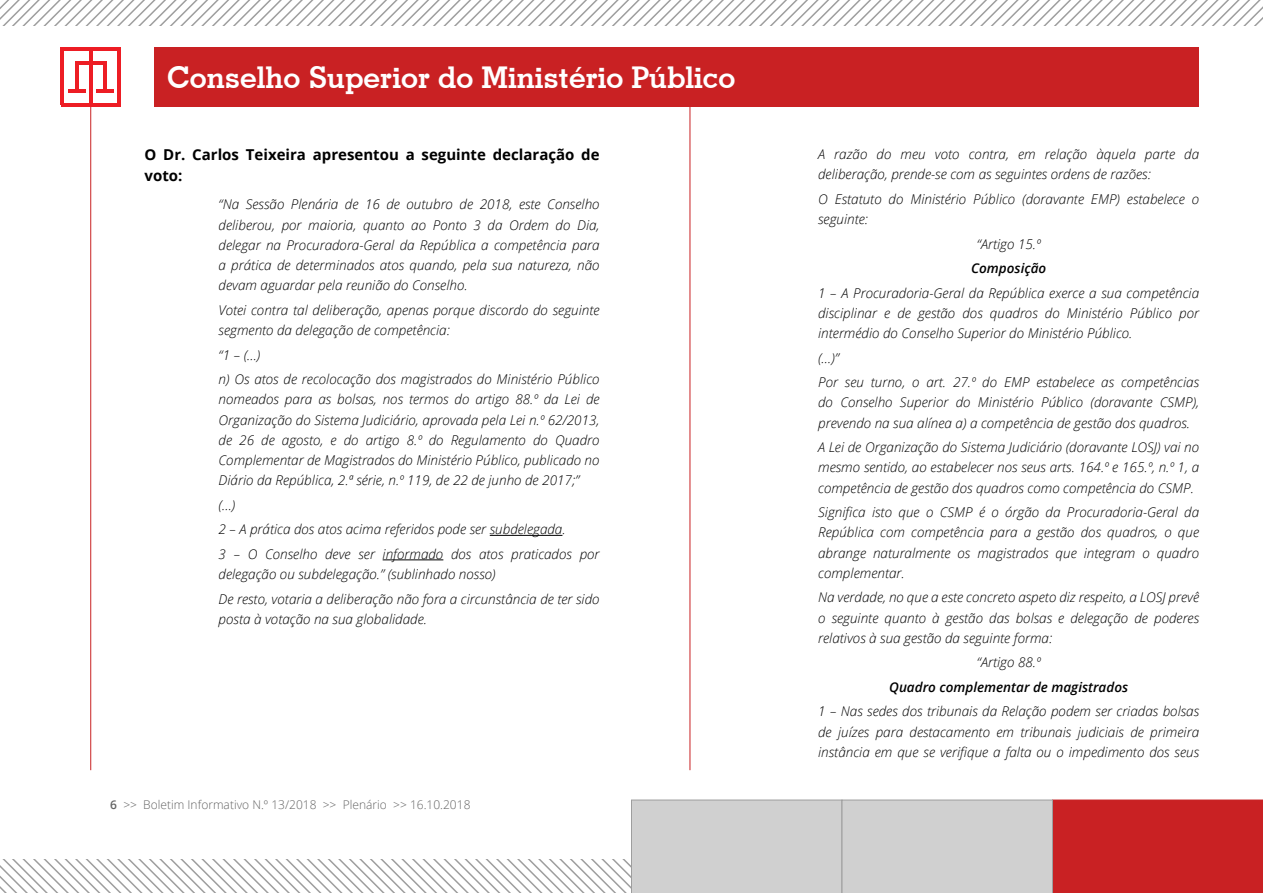
<style>
.page{position:relative;width:1263px;height:893px;background:#fff}
.page>*{position:absolute;margin:0;border:0;box-sizing:border-box;transform-origin:0 0}
.t1{font:700 30px "Geometric Slab 703 BT";color:#fff}
.declaracao_de_voto_t{font:700 15px/20.2px "Open Sans";color:#000}
.declaracao_de_voto{font:italic 300 13.5px/20.2px "Open Sans";color:#000;text-align:justify}
.declaracao_de_voto-2{font:italic 600 13.5px "Open Sans";color:#000}
.t2{font:300 12px "Open Sans";color:#646464}
.s1{font-weight:600}
</style>
<div class="page">
<svg style="left:0;top:800px;width:1263px;height:93px"></svg>
<div style="left:154px;top:47px;width:1045px;height:60px;background:#c92123"></div>
<hr style="left:90px;top:104px;width:1px;height:666px;background:#c92123">
<hr style="left:75px;top:61px;width:3px;height:31px;background:#ed1d24">
<hr style="left:61px;top:47px;width:3px;height:58px;background:#ed1d24">
<hr style="left:117px;top:49px;width:3px;height:56px;background:#ed1d24">
<hr style="left:61px;top:103px;width:59px;height:4px;background:#ed1d24">
<hr style="left:61px;top:47px;width:59px;height:4px;background:#ed1d24">
<hr style="left:89px;top:48px;width:3px;height:56px;background:#ed1d24">
<hr style="left:68px;top:89px;width:17px;height:4px;background:#ed1d24">
<hr style="left:103px;top:61px;width:3px;height:31px;background:#ed1d24">
<hr style="left:75px;top:61px;width:31px;height:4px;background:#ed1d24">
<hr style="left:96px;top:89px;width:18px;height:4px;background:#ed1d24">
<hr style="left:690px;top:104px;width:1px;height:666px;background:#c92123">
<svg style="left:0;top:0;width:1263px;height:26px"></svg>
<hr style="left:490px;top:535px;width:72px;height:1px;background:#000">
<hr style="left:383px;top:559px;width:60px;height:1px;background:#000">
<h1 class="t1" style="left:167px;top:60px;width:570px">Conselho Superior do Ministério Público</h1>
<p class="declaracao_de_voto_t" style="left:145px;top:144px;width:456px">O Dr. Carlos Teixeira apresentou a seguinte declaração de voto:</p>
<p class="declaracao_de_voto" style="left:219px;top:194px;width:382px">“Na Sessão Plenária de 16 de outubro de 2018, este Conselho deliberou, por maioria, quanto ao Ponto 3 da Ordem do Dia, delegar na Procuradora-Geral da República a competência para a prática de determinados atos quando, pela sua natureza, não devam aguardar pela reunião do Conselho.</p>
<p class="declaracao_de_voto" style="left:219px;top:299px;width:382px">Votei contra tal deliberação, apenas porque discordo do seguinte segmento da delegação de competência:</p>
<p class="declaracao_de_voto" style="left:219px;top:344px;width:43px">“1 – (…)</p>
<p class="declaracao_de_voto" style="left:219px;top:369px;width:382px">n) Os atos de recolocação dos magistrados do Ministério Público nomeados para as bolsas, nos termos do artigo 88.º da Lei de Organização do Sistema Judiciário, aprovada pela Lei n.º 62/2013, de 26 de agosto, e do artigo 8.º do Regulamento do Quadro Complementar de Magistrados do Ministério Público, publicado no Diário da República, 2.ª série, n.º 119, de 22 de junho de 2017;”</p>
<p class="declaracao_de_voto" style="left:219px;top:494px;width:18px">(…)</p>
<p class="declaracao_de_voto" style="left:219px;top:519px;width:349px">2 – A prática dos atos acima referidos pode ser subdelegada.</p>
<p class="declaracao_de_voto" style="left:219px;top:543px;width:382px">3 – O Conselho deve ser informado dos atos praticados por delegação ou subdelegação.” (sublinhado nosso)</p>
<p class="declaracao_de_voto" style="left:219px;top:588px;width:382px">De resto, votaria a deliberação não fora a circunstância de ter sido posta à votação na sua globalidade.</p>
<p class="t2" style="left:110px;top:796px;width:362px"><span class="s1">6</span> &gt;&gt; Boletim Informativo N.º 13/2018 &gt;&gt; Plenário &gt;&gt; 16.10.2018</p>
<p class="declaracao_de_voto" style="left:818px;top:144px;width:382px">A razão do meu voto contra, em relação àquela parte da deliberação, prende-se com as seguintes ordens de razões:</p>
<p class="declaracao_de_voto" style="left:818px;top:188px;width:382px">O Estatuto do Ministério Público (doravante EMP) estabelece o seguinte:</p>
<p class="declaracao_de_voto" style="left:977px;top:233px;width:65px">“Artigo 15.º</p>
<p class="declaracao_de_voto-2" style="left:971px;top:259px;width:77px">Composição</p>
<p class="declaracao_de_voto" style="left:818px;top:282px;width:382px">1 – A Procuradoria-Geral da República exerce a sua competência disciplinar e de gestão dos quadros do Ministério Público por intermédio do Conselho Superior do Ministério Público.</p>
<p class="declaracao_de_voto" style="left:818px;top:347px;width:22px">(…)”</p>
<p class="declaracao_de_voto" style="left:818px;top:372px;width:382px">Por seu turno, o art. 27.º do EMP estabelece as competências do Conselho Superior do Ministério Público (doravante CSMP), prevendo na sua alínea a) a competência de gestão dos quadros.</p>
<p class="declaracao_de_voto" style="left:818px;top:437px;width:382px">A Lei de Organização do Sistema Judiciário (doravante LOSJ) vai no mesmo sentido, ao estabelecer nos seus arts. 164.º e 165.º, n.º 1, a competência de gestão dos quadros como competência do CSMP.</p>
<p class="declaracao_de_voto" style="left:818px;top:502px;width:382px">Significa isto que o CSMP é o órgão da Procuradoria-Geral da República com competência para a gestão dos quadros, o que abrange naturalmente os magistrados que integram o quadro complementar.</p>
<p class="declaracao_de_voto" style="left:818px;top:587px;width:382px">Na verdade, no que a este concreto aspeto diz respeito, a LOSJ prevê o seguinte quanto à gestão das bolsas e delegação de poderes relativos à sua gestão da seguinte forma:</p>
<p class="declaracao_de_voto" style="left:977px;top:652px;width:65px">“Artigo 88.º</p>
<p class="declaracao_de_voto-2" style="left:889px;top:678px;width:240px">Quadro complementar de magistrados</p>
<p class="declaracao_de_voto" style="left:818px;top:701px;width:382px">1 – Nas sedes dos tribunais da Relação podem ser criadas bolsas de juízes para destacamento em tribunais judiciais de primeira instância em que se verifique a falta ou o impedimento dos seus</p>
</div>
